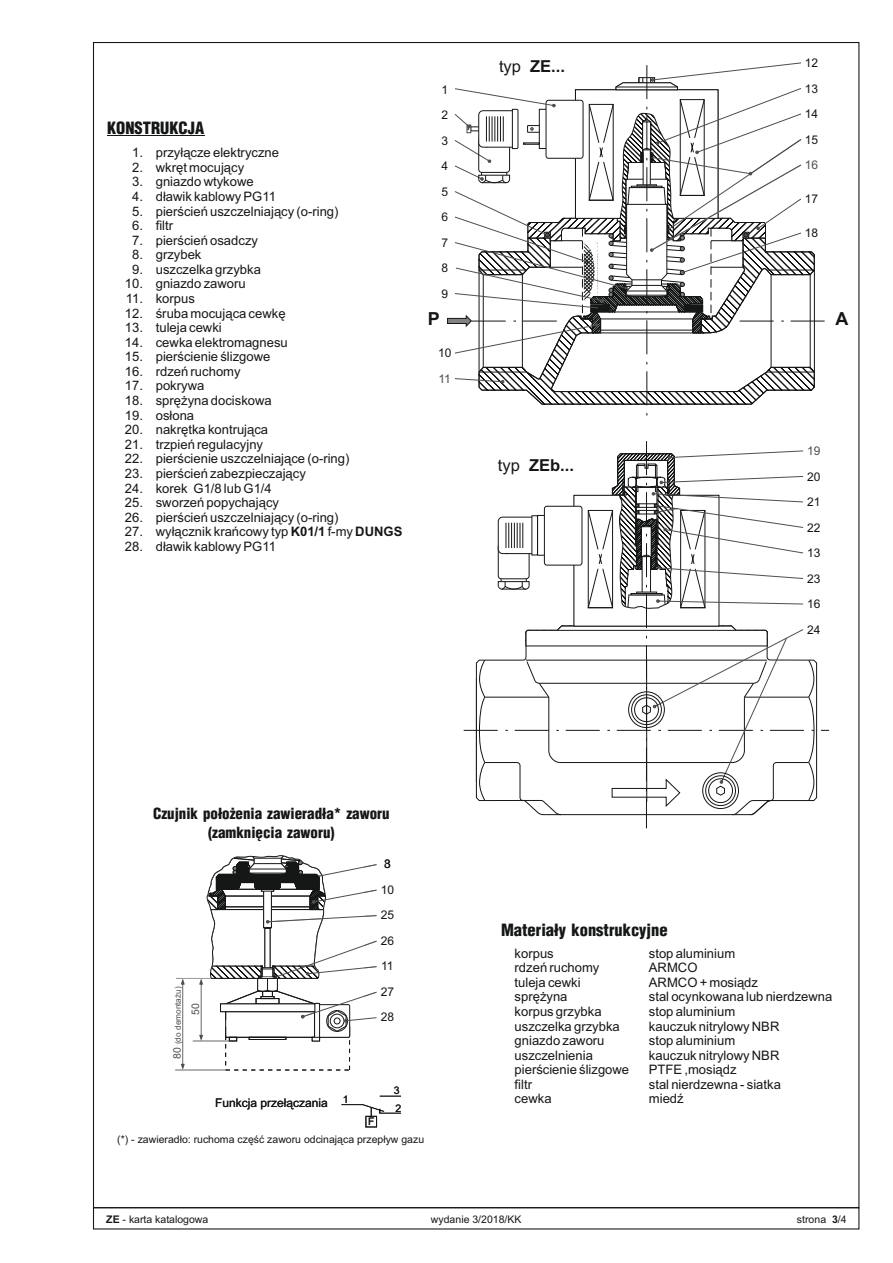
<style>
.page{position:relative;width:893px;height:1263px;background:#fff}
.page>*{position:absolute;margin:0;border:0;box-sizing:border-box;transform-origin:0 0}
.t1{font:700 18px "Arial";color:#151616}
.t2{font:900 16.5px "Switzerland Cond";color:#151616}
.t3{font:700 16.5px "Arial";color:#151616}
.t4{font:900 15px/18.5px "Switzerland Cond";color:#151616;text-align:center}
.t5{font:13.05px/14.5px "Arial";color:#151616;text-align:center}
.t6{font:12px/25.5px "Arial";color:#151616;text-align:justify}
.t7{font:12px "Arial";color:#4e4e4d}
.t8{font:10.5px "Arial";color:#151616}
.t9{font:10.5px "Arial";color:#4e4e4d}
.t10{font:8.25px "Arial";color:#4e4e4d}
.s1{font-weight:700}
.s2{font-weight:400}
.s3{font-size:10.5px}
</style>
<div class="page">
<svg style="left:447px;top:62px;width:382px;height:766px"></svg>
<hr style="left:107px;top:135px;width:97px;height:1px;background:#151616">
<hr style="left:380px;top:1095px;width:21px;height:2px;background:#151616">
<hr style="left:176px;top:978px;width:35px;height:1px;background:#999">
<hr style="left:175px;top:1069px;width:51px;height:1px;background:#999">
<svg style="left:380px;top:1096px;width:21px;height:1px"></svg>
<div style="left:366px;top:1116px;width:11px;height:11px;border:1px solid #151616"></div>
<svg style="left:341px;top:1104px;width:60px;height:12px"></svg>
<svg style="left:180px;top:855px;width:197px;height:215px"></svg>
<p class="t2" style="left:107px;top:120px;width:99px">KONSTRUKCJA</p>
<p class="t5" style="left:125px;top:147px;width:20px">1.<br>2.<br>3.<br>4.<br>5.<br>6.<br>7.<br>8.<br>9.<br>10.<br>11.<br>12.<br>13.<br>14.<br>15.<br>16.<br>17.<br>18.<br>19.<br>20.<br>21.<br>22.<br>23.<br>24.<br>25.<br>26.<br>27.<br>28.</p>
<p class="t5" style="left:156px;top:147px;width:248px;text-align:left">przyłącze elektryczne<br>wkręt mocujący<br>gniazdo wtykowe<br>dławik kablowy PG11<br>pierścień uszczelniający (o-ring)<br>filtr<br>pierścień osadczy<br>grzybek<br>uszczelka grzybka<br>gniazdo zaworu<br>korpus<br>śruba mocująca cewkę<br>tuleja cewki<br>cewka elektromagnesu<br>pierścienie ślizgowe<br>rdzeń ruchomy<br>pokrywa<br>sprężyna dociskowa<br>osłona<br>nakrętka kontrująca<br>trzpień regulacyjny<br>pierścienie uszczelniające (o-ring) pierścień zabezpieczający<br>korek G1/8 lub G1/4<br>sworzeń popychający<br>pierścień uszczelniający (o-ring)<br>wyłącznik krańcowy typ <span class="s1">K01/1</span> f-my <span class="s1">DUNGS </span>dławik kablowy PG11</p>
<p class="t6" style="left:441px;top:78px;width:8px">1<br>2<br>3</p>
<p class="t6" style="left:441px;top:155px;width:8px">4</p>
<p class="t6" style="left:441px;top:180px;width:8px">5<br>6<br>7<br>8<br>9</p>
<p class="t3" style="left:499px;top:60px;width:68px"><span class="s2">typ</span> ZE...</p>
<p class="t6" style="left:805px;top:51px;width:15px">12</p>
<p class="t6" style="left:805px;top:77px;width:15px">13</p>
<p class="t6" style="left:805px;top:102px;width:15px">14<br>15</p>
<p class="t7" style="left:805px;top:160px;width:15px">16</p>
<p class="t6" style="left:805px;top:187px;width:15px">17</p>
<p class="t6" style="left:805px;top:221px;width:15px">18</p>
<h1 class="t1" style="left:428px;top:312px;width:14px">P</h1>
<h1 class="t1" style="left:835px;top:312px;width:14px">A</h1>
<p class="t6" style="left:438px;top:342px;width:15px">10</p>
<p class="t7" style="left:438px;top:374px;width:14px">11</p>
<p class="t3" style="left:498px;top:459px;width:78px"><span class="s2">typ</span> ZEb...</p>
<p class="t7" style="left:807px;top:446px;width:15px">19</p>
<p class="t6" style="left:807px;top:465px;width:15px">20<br>21<br>22<br>13<br>23<br>16<br>24</p>
<p class="t4" style="left:153px;top:805px;width:238px">Czujnik położenia zawieradła* zaworu (zamknięcia zaworu)</p>
<p class="t10" style="left:175px;top:1059px;width:74px;rotate:-90deg"><span class="s3">80</span> (do demontażu)</p>
<p class="t9" style="left:191px;top:1015px;width:13px;rotate:-90deg">50</p>
<p class="t6" style="left:381px;top:852px;width:15px;text-align:left">3<br>10<br>25<br>26<br>11<br>27<br>28</p>
<p class="t6" style="left:384px;top:852px;width:8px">8</p>
<p class="t8" style="left:394px;top:1086px;width:7px">3</p>
<p class="t8" style="left:343px;top:1095px;width:7px">1</p>
<p class="t6" style="left:215px;top:1091px;width:114px">Funkcja przełączania</p>
<p class="t8" style="left:117px;top:1135px;width:308px">(*) - zawieradło: ruchoma część zaworu odcinająca przepływ gazu</p>
<p class="t8" style="left:395px;top:1104px;width:7px">2</p>
<p class="t8" style="left:368px;top:1118px;width:8px">F</p>
<p class="t2" style="left:501px;top:922px;width:168px">Materiały konstrukcyjne</p>
<p class="t5" style="left:515px;top:947px;width:41px">korpus</p>
<p class="t5" style="left:649px;top:947px;width:88px">stop aluminium</p>
<p class="t5" style="left:515px;top:961px;width:86px">rdzeń ruchomy</p>
<p class="t5" style="left:649px;top:961px;width:50px">ARMCO</p>
<p class="t5" style="left:515px;top:976px;width:67px">tuleja cewki</p>
<p class="t5" style="left:649px;top:976px;width:111px">ARMCO + mosiądz</p>
<p class="t5" style="left:515px;top:991px;width:54px">sprężyna</p>
<p class="t5" style="left:649px;top:991px;width:185px">stal ocynkowana lub nierdzewna</p>
<p class="t5" style="left:515px;top:1005px;width:89px">korpus grzybka</p>
<p class="t5" style="left:649px;top:1005px;width:88px">stop aluminium</p>
<p class="t5" style="left:515px;top:1020px;width:107px">uszczelka grzybka</p>
<p class="t5" style="left:649px;top:1020px;width:132px">kauczuk nitrylowy NBR</p>
<p class="t5" style="left:515px;top:1034px;width:91px">gniazdo zaworu</p>
<p class="t5" style="left:649px;top:1034px;width:88px">stop aluminium</p>
<p class="t5" style="left:515px;top:1049px;width:80px">uszczelnienia</p>
<p class="t5" style="left:649px;top:1049px;width:132px">kauczuk nitrylowy NBR</p>
<p class="t5" style="left:515px;top:1064px;width:116px">pierścienie ślizgowe</p>
<p class="t5" style="left:649px;top:1064px;width:89px">PTFE ,mosiądz</p>
<p class="t5" style="left:515px;top:1078px;width:19px">filtr</p>
<p class="t5" style="left:649px;top:1078px;width:134px">stal nierdzewna - siatka</p>
<p class="t5" style="left:515px;top:1093px;width:38px">cewka</p>
<p class="t5" style="left:649px;top:1093px;width:36px">miedź</p>
<p class="t8" style="left:106px;top:1215px;width:104px"><span class="s1">ZE</span> - karta katalogowa</p>
<p class="t8" style="left:431px;top:1215px;width:92px">wydanie 3/2018/KK</p>
<p class="t8" style="left:797px;top:1215px;width:51px">strona <span class="s1">3</span>/4</p>
</div>
